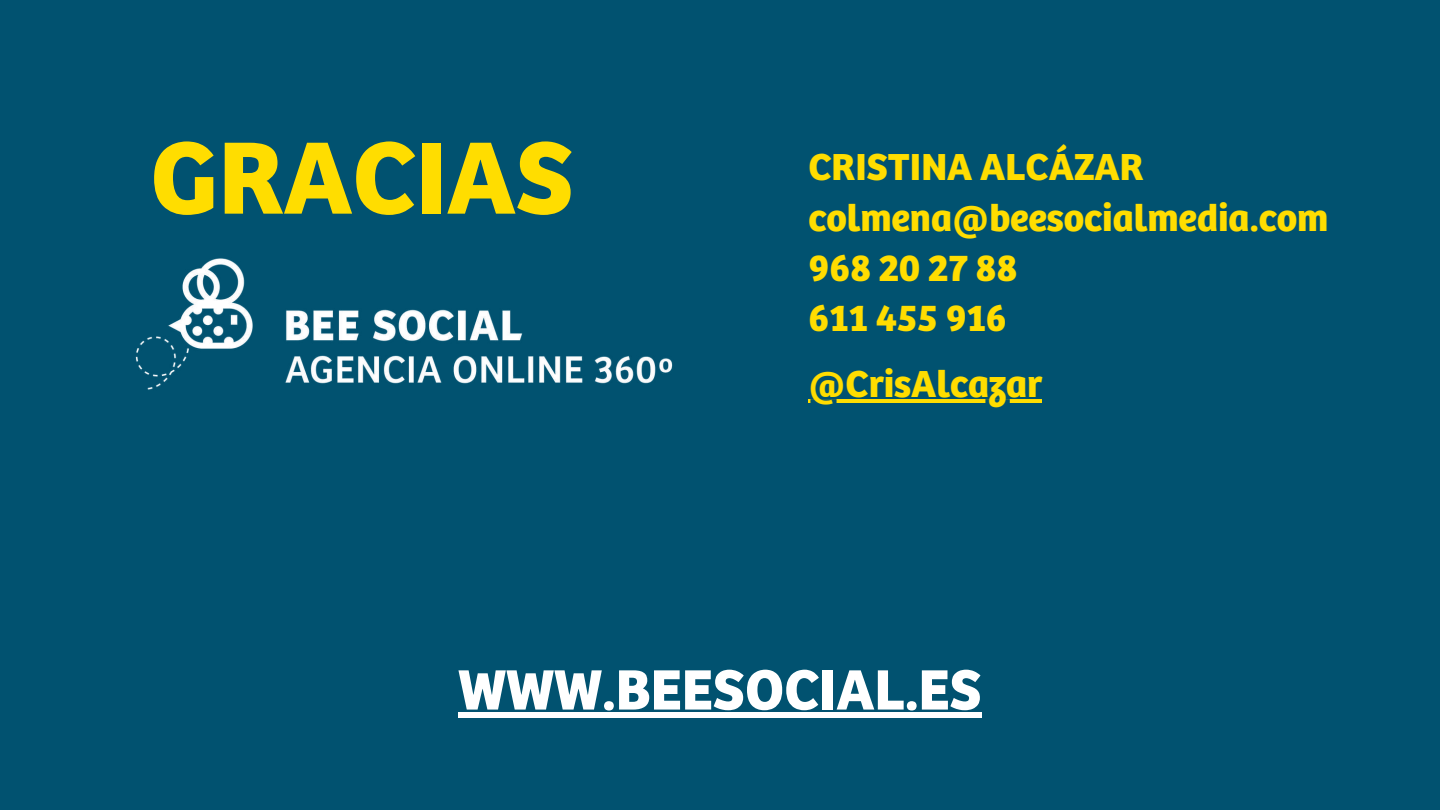
<style>
.page{position:relative;width:1440px;height:810px;background:#015270}
.page>*{position:absolute;margin:0;border:0;box-sizing:border-box;transform-origin:0 0}
.t1{font:700 106.7px "Bree";color:#fd0}
.t2{font:700 58.9px "Bree";color:#fff}
.t3{font:700 39px/50.2px "Bree";color:#fd0}
</style>
<div class="page">
<img style="left:135px;top:258px;width:538px;height:132px">
<div style="left:458px;top:713px;width:524px;height:5px;background:#fff"></div>
<hr style="left:808px;top:400px;width:234px;height:3px;background:#fd0">
<h1 class="t1" style="left:150px;top:124px;width:425px">GRACIAS</h1>
<p class="t3" style="left:808px;top:144px;width:521px">CRISTINA ALCÁZAR colmena@beesocialmedia.com<br>968 20 27 88<br>611 455 916</p>
<p class="t3" style="left:808px;top:361px;width:235px">@CrisAlcazar</p>
<h2 class="t2" style="left:458px;top:660px;width:525px">WWW.BEESOCIAL.ES</h2>
</div>
